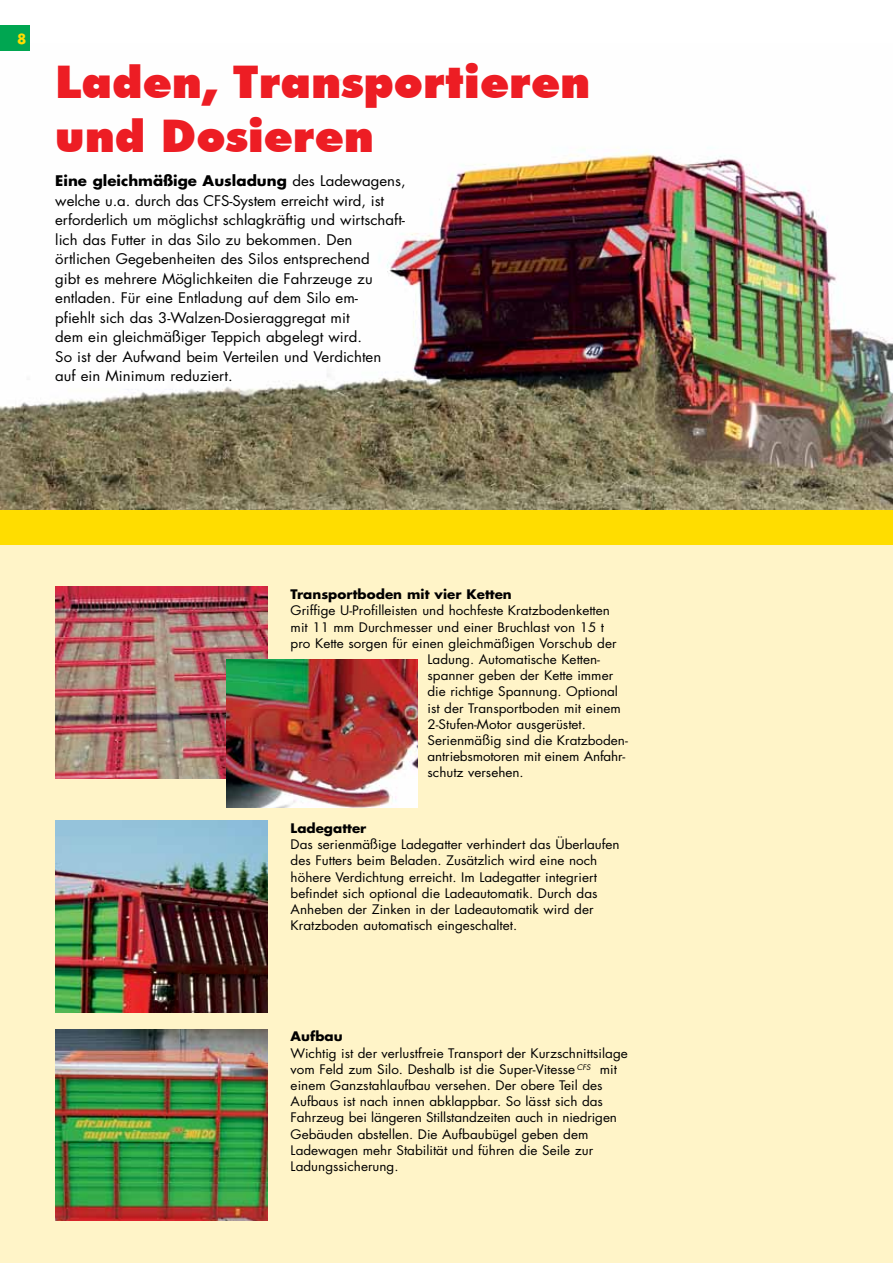
<style>
.page{position:relative;width:893px;height:1263px;background:#fff}
.page>*{position:absolute;margin:0;border:0;box-sizing:border-box;transform-origin:0 0}
.t1{font:900 45px/54px "Futura BT";color:#ed1d24}
.t2{font:14.25px/19.5px "Futura";color:#000;scale:1.05 1}
.t3{font:700 13.5px "Futura";color:#fd0}
.t4{font:12.9px/16.2px "Futura";color:#000;scale:1.05 1}
.t5{font:700 12.9px "Futura";color:#000;scale:1.05 1}
.s1{font-weight:700}
</style>
<div class="page">
<img style="left:0;top:79px;width:893px;height:431px">
<div style="left:0;top:544px;width:893px;height:719px;background:#fff4c8"></div>
<div style="left:0;top:510px;width:893px;height:34px;background:#fd0"></div>
<div style="left:0;top:26px;width:30px;height:25px;background:#00a651"></div>
<img style="left:55px;top:821px;width:213px;height:191px">
<img style="left:55px;top:587px;width:213px;height:191px">
<img style="left:55px;top:1029px;width:213px;height:191px">
<img style="left:226px;top:659px;width:192px;height:149px">
<p class="t3" style="left:17px;top:30px;width:11px">8</p>
<h1 class="t1" style="left:55px;top:55px;width:537px">Laden, Transportieren und Dosieren</h1>
<p class="t2" style="left:55px;top:171px;width:335px"><span class="s1">Eine gleichmäßige Ausladung</span> des Ladewagens, welche u.a. durch das CFS-System erreicht wird, ist erforderlich um möglichst schlagkräftig und wirtschaft&shy;lich das Futter in das Silo zu bekommen. Den örtlichen Gegebenheiten des Silos entsprechend<br>gibt es mehrere Möglichkeiten die Fahrzeuge zu entladen. Für eine Entladung auf dem Silo em-<br>pfiehlt sich das 3-Walzen-Dosieraggregat mit<br>dem ein gleichmäßiger Teppich abgelegt wird.<br>So ist der Aufwand beim Verteilen und Verdichten<br>auf ein Minimum reduziert.</p>
<p class="t5" style="left:291px;top:585px;width:212px">Transportboden mit vier Ketten</p>
<p class="t4" style="left:291px;top:602px;width:306px">Griffige U-Profilleisten und hochfeste Kratzbodenketten</p>
<p class="t4" style="left:291px;top:618px;width:300px">mit 11 mm Durchmesser und einer Bruchlast von 15 t</p>
<p class="t4" style="left:291px;top:635px;width:312px">pro Kette sorgen für einen gleichmäßigen Vorschub der</p>
<p class="t4" style="left:427px;top:651px;width:166px">Ladung. Automatische Ketten-</p>
<p class="t4" style="left:427px;top:667px;width:178px">spanner geben der Kette immer</p>
<p class="t4" style="left:427px;top:683px;width:183px">die richtige Spannung. Optional</p>
<p class="t4" style="left:427px;top:699px;width:186px">ist der Transportboden mit einem</p>
<p class="t4" style="left:427px;top:716px;width:152px">2-Stufen-Motor ausgerüstet.</p>
<p class="t4" style="left:427px;top:732px;width:192px">Serienmäßig sind die Kratzboden-</p>
<p class="t4" style="left:427px;top:748px;width:190px">antriebsmotoren mit einem Anfahr-</p>
<p class="t4" style="left:427px;top:764px;width:93px">schutz versehen.</p>
<p class="t5" style="left:291px;top:819px;width:74px">Ladegatter</p>
<p class="t4" style="left:291px;top:836px;width:315px">Das serienmäßige Ladegatter verhindert das Überlaufen des Futters beim Beladen. Zusätzlich wird eine noch höhere Verdichtung erreicht. Im Ladegatter integriert befindet sich optional die Ladeautomatik. Durch das Anheben der Zinken in der Ladeautomatik wird der Kratzboden automatisch eingeschaltet.</p>
<p class="t5" style="left:291px;top:1028px;width:51px">Aufbau</p>
<p class="t4" style="left:291px;top:1044px;width:323px">Wichtig ist der verlustfreie Transport der Kurzschnittsilage vom Feld zum Silo. Deshalb ist die Super-Vitesse <sup>CFS</sup> mit einem Ganzstahlaufbau versehen. Der obere Teil des Aufbaus ist nach innen abklappbar. So lässt sich das Fahrzeug bei längeren Stillstandzeiten auch in niedrigen Gebäuden abstellen. Die Aufbaubügel geben dem Ladewagen mehr Stabilität und führen die Seile zur Ladungssicherung.</p>
</div>
